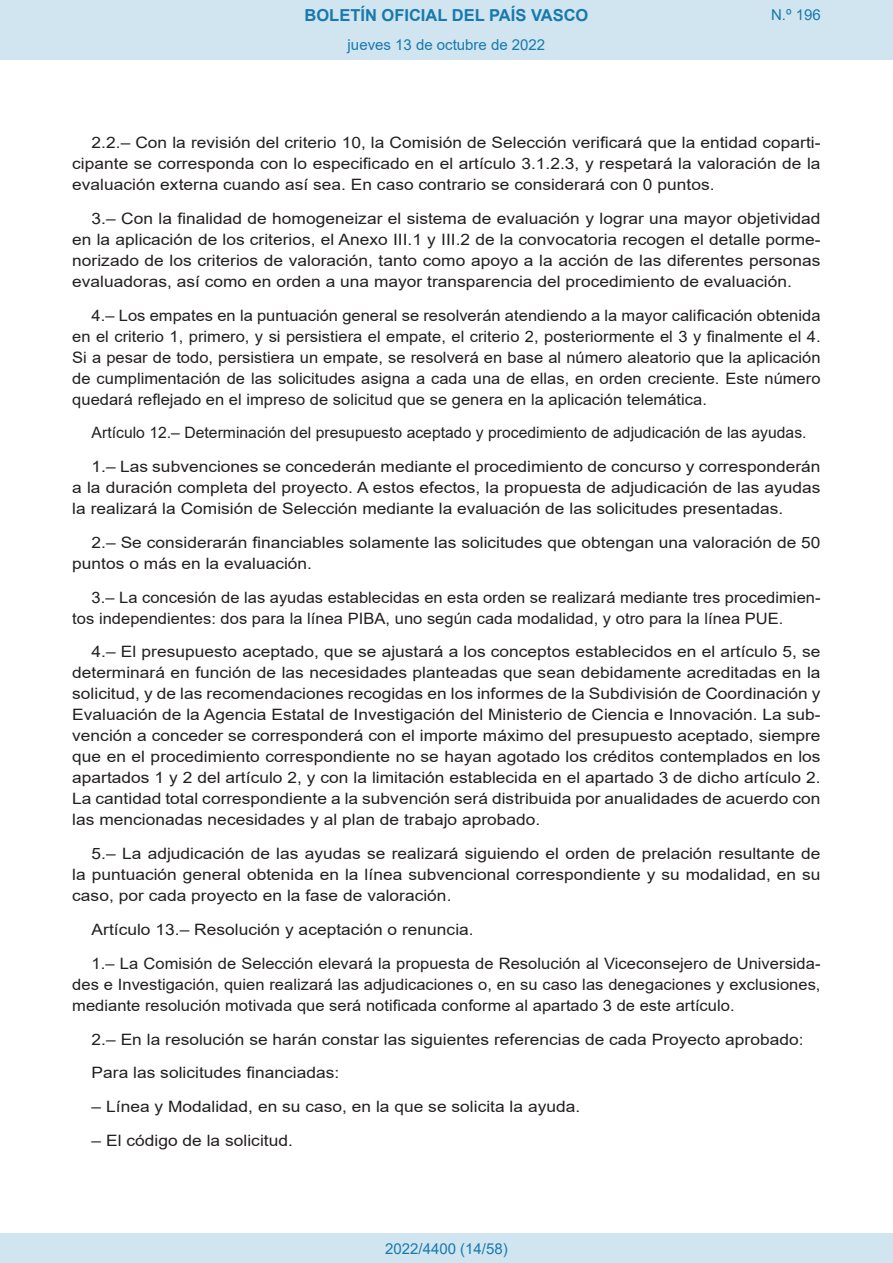
<style>
.page{position:relative;width:893px;height:1263px;background:#fff}
.page>*{position:absolute;margin:0;border:0;box-sizing:border-box;transform-origin:0 0}
.t1{font:700 16.5px "Arial";color:#1879ad}
.BOPVDetalle{font:15.6px/21px "Arial";color:#231f20;text-align:justify;scale:1.11 1}
.BOPVDetalle-2{font:15.6px/21px "Arial";color:#231f20;text-align:justify;scale:1.05 1}
.BOPVDetalle-3{font:15.6px "Arial";color:#231f20}
.Paginacion_Centro{font:15px "Arial";color:#1879ad}
</style>
<div class="page">
<div style="left:0;top:0;width:893px;height:60px;background:#d0e5f0"></div>
<div style="left:0;top:1233px;width:893px;height:30px;background:#d0e5f0"></div>
<p class="t1" style="left:305px;top:3px;width:285px">BOLETÍN OFICIAL DEL PAÍS VASCO</p>
<p class="Paginacion_Centro" style="left:348px;top:35px;width:199px">jueves 13 de octubre de 2022</p>
<p class="Paginacion_Centro" style="left:771px;top:5px;width:51px">N.º 196</p>
<p class="BOPVDetalle" style="left:72px;top:132px;width:676px;text-indent:19px">2.2.– Con la revisión del criterio 10, la Comisión de Selección verificará que la entidad coparti&shy;cipante se corresponda con lo especificado en el artículo 3.1.2.3, y respetará la valoración de la evaluación externa cuando así sea. En caso contrario se considerará con 0 puntos.</p>
<p class="BOPVDetalle" style="left:72px;top:208px;width:676px;text-indent:19px">3.– Con la finalidad de homogeneizar el sistema de evaluación y lograr una mayor objetividad en la aplicación de los criterios, el Anexo III.1 y III.2 de la convocatoria recogen el detalle porme&shy;norizado de los criterios de valoración, tanto como apoyo a la acción de las diferentes personas evaluadoras, así como en orden a una mayor transparencia del procedimiento de evaluación.</p>
<p class="BOPVDetalle-2" style="left:72px;top:305px;width:714px;text-indent:19px">4.– Los empates en la puntuación general se resolverán atendiendo a la mayor calificación obtenida en el criterio 1, primero, y si persistiera el empate, el criterio 2, posteriormente el 3 y finalmente el 4.<br>Si a pesar de todo, persistiera un empate, se resolverá en base al número aleatorio que la aplicación de cumplimentación de las solicitudes asigna a cada una de ellas, en orden creciente. Este número quedará reflejado en el impreso de solicitud que se genera en la aplicación telemática.</p>
<p class="BOPVDetalle-3" style="left:92px;top:422px;width:716px">Artículo 12.– Determinación del presupuesto aceptado y procedimiento de adjudicación de las ayudas.</p>
<p class="BOPVDetalle" style="left:72px;top:456px;width:676px;text-indent:19px">1.– Las subvenciones se concederán mediante el procedimiento de concurso y corresponderán a la duración completa del proyecto. A estos efectos, la propuesta de adjudicación de las ayudas la realizará la Comisión de Selección mediante la evaluación de las solicitudes presentadas.</p>
<p class="BOPVDetalle" style="left:72px;top:532px;width:676px;text-indent:19px">2.– Se considerarán financiables solamente las solicitudes que obtengan una valoración de 50 puntos o más en la evaluación.</p>
<p class="BOPVDetalle-2" style="left:72px;top:587px;width:714px;text-indent:19px">3.– La concesión de las ayudas establecidas en esta orden se realizará mediante tres procedimien&shy;tos independientes: dos para la línea PIBA, uno según cada modalidad, y otro para la línea PUE.</p>
<p class="BOPVDetalle" style="left:72px;top:641px;width:676px;text-indent:19px">4.– El presupuesto aceptado, que se ajustará a los conceptos establecidos en el artículo 5, se determinará en función de las necesidades planteadas que sean debidamente acreditadas en la solicitud, y de las recomendaciones recogidas en los informes de la Subdivisión de Coordinación y Evaluación de la Agencia Estatal de Investigación del Ministerio de Ciencia e Innovación. La sub&shy;vención a conceder se corresponderá con el importe máximo del presupuesto aceptado, siempre que en el procedimiento correspondiente no se hayan agotado los créditos contemplados en los apartados 1 y 2 del artículo 2, y con la limitación establecida en el apartado 3 de dicho artículo 2.<br>La cantidad total correspondiente a la subvención será distribuida por anualidades de acuerdo con las mencionadas necesidades y al plan de trabajo aprobado.</p>
<p class="BOPVDetalle" style="left:72px;top:843px;width:676px;text-indent:19px">5.– La adjudicación de las ayudas se realizará siguiendo el orden de prelación resultante de la puntuación general obtenida en la línea subvencional correspondiente y su modalidad, en su caso, por cada proyecto en la fase de valoración.</p>
<p class="BOPVDetalle" style="left:92px;top:919px;width:346px">Artículo 13.– Resolución y aceptación o renuncia.</p>
<p class="BOPVDetalle-2" style="left:72px;top:953px;width:714px;text-indent:19px">1.– La Comisión de Selección elevará la propuesta de Resolución al Viceconsejero de Universida&shy;des e Investigación, quien realizará las adjudicaciones o, en su caso las denegaciones y exclusiones, mediante resolución motivada que será notificada conforme al apartado 3 de este artículo.</p>
<p class="BOPVDetalle" style="left:92px;top:1028px;width:643px">2.– En la resolución se harán constar las siguientes referencias de cada Proyecto aprobado:</p>
<p class="BOPVDetalle" style="left:92px;top:1062px;width:225px">Para las solicitudes financiadas:</p>
<p class="BOPVDetalle" style="left:92px;top:1096px;width:442px">– Línea y Modalidad, en su caso, en la que se solicita la ayuda.</p>
<p class="BOPVDetalle" style="left:92px;top:1130px;width:183px">– El código de la solicitud.</p>
<p class="Paginacion_Centro" style="left:385px;top:1238px;width:124px">2022/4400 (14/58)</p>
</div>
